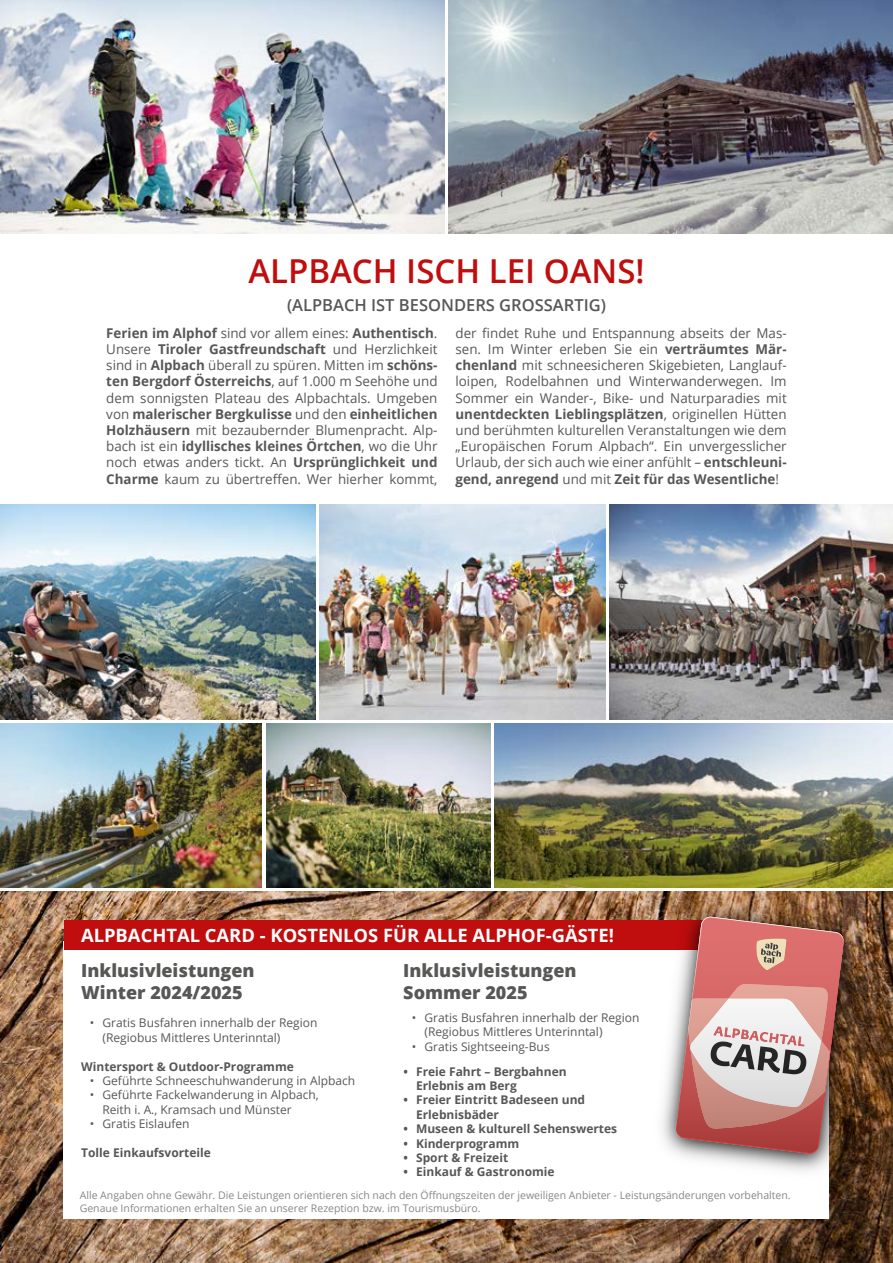
<style>
.page{position:relative;width:893px;height:1263px;background:#fff}
.page>*{position:absolute;margin:0;border:0;box-sizing:border-box;transform-origin:0 0}
.t1{font:600 33px "Open Sans";color:#c00d0e}
.t2{font:700 18.3px "Open Sans";color:#fff}
.t3{font:800 18px/21.6px "Open Sans";color:#575756}
.t4{font:600 16.5px "Open Sans";color:#575756}
.t5{font:13.5px/16.2px "Open Sans";color:#575756;text-align:justify}
.t6{font:12px/14.4px "Open Sans";color:#575756}
.t7{font:700 12px/14.4px "Open Sans";color:#575756}
.t8{font:10.5px/12.6px "Open Sans";color:#878787}
.s1{font-weight:700}
</style>
<div class="page">
<img style="left:0;top:891px;width:893px;height:372px">
<div style="left:64px;top:941px;width:765px;height:278px;background:#fff"></div>
<img style="left:0;top:0;width:444px;height:234px">
<img style="left:320px;top:505px;width:285px;height:214px">
<img style="left:0;top:505px;width:316px;height:214px">
<img style="left:610px;top:505px;width:283px;height:214px">
<img style="left:0;top:723px;width:262px;height:164px">
<img style="left:495px;top:723px;width:398px;height:164px">
<img style="left:266px;top:723px;width:224px;height:164px">
<div style="left:64px;top:920px;width:666px;height:30px;background:#c00d0e"></div>
<img style="left:651px;top:893px;width:220px;height:290px">
<svg style="left:676px;top:916px;width:168px;height:238px;background:#c38b85"></svg>
<img style="left:449px;top:0;width:444px;height:234px">
<h1 class="t1" style="left:248px;top:248px;width:398px">ALPBACH ISCH LEI OANS!</h1>
<p class="t4" style="left:287px;top:294px;width:320px">(ALPBACH IST BESONDERS GROSSARTIG)</p>
<p class="t5" style="left:106px;top:324px;width:333px"><span class="s1">Ferien im Alphof</span> sind vor allem eines: <span class="s1">Authentisch</span>.<br>Unsere <span class="s1">Tiroler Gastfreundschaft</span> und Herzlichkeit sind in <span class="s1">Alpbach</span> überall zu spüren. Mitten im <span class="s1">schöns&shy;ten Bergdorf Österreichs</span>, auf 1.000 m Seehöhe und dem sonnigsten Plateau des Alpbachtals. Umgeben von <span class="s1">malerischer Bergkulisse</span> und den <span class="s1">einheitlichen Holzhäusern</span> mit bezaubernder Blumenpracht. Alp&shy;bach ist ein <span class="s1">idyllisches kleines Örtchen</span>, wo die Uhr noch etwas anders tickt. An <span class="s1">Ursprünglichkeit und Charme</span> kaum zu übertreffen. Wer hierher kommt,</p>
<p class="t5" style="left:455px;top:324px;width:333px">der findet Ruhe und Entspannung abseits der Mas&shy;sen. Im Winter erleben Sie ein <span class="s1">verträumtes Mär&shy;chenland</span> mit schneesicheren Skigebieten, Langlauf&shy;loipen, Rodelbahnen und Winterwanderwegen. Im Sommer ein Wander-, Bike- und Naturparadies mit <span class="s1">unentdeckten Lieblingsplätzen</span>, originellen Hütten und berühmten kulturellen Veranstaltungen wie dem „Europäischen Forum Alpbach“. Ein unvergesslicher Urlaub, der sich auch wie einer anfühlt – <span class="s1">entschleuni&shy;gend, anregend</span> und mit <span class="s1">Zeit für das Wesentliche</span>!</p>
<h2 class="t2" style="left:81px;top:923px;width:535px">ALPBACHTAL CARD - KOSTENLOS FÜR ALLE ALPHOF-GÄSTE!</h2>
<h3 class="t3" style="left:81px;top:959px;width:175px">Inklusivleistungen<br>Winter 2024/2025</h3>
<p class="t6" style="left:102px;top:1015px;width:216px;text-indent:-13px">• Gratis Busfahren innerhalb der Region (Regiobus Mittleres Unterinntal)</p>
<p class="t7" style="left:81px;top:1059px;width:214px">Wintersport &amp; Outdoor-Programme</p>
<p class="t6" style="left:90px;top:1073px;width:267px">• Geführte Schneeschuhwanderung in Alpbach</p>
<p class="t6" style="left:102px;top:1087px;width:218px;text-indent:-13px">• Geführte Fackelwanderung in Alpbach,<br>Reith i. A., Kramsach und Münster</p>
<p class="t6" style="left:90px;top:1116px;width:101px">• Gratis Eislaufen</p>
<p class="t7" style="left:81px;top:1145px;width:131px">Tolle Einkaufsvorteile</p>
<h3 class="t3" style="left:403px;top:959px;width:175px">Inklusivleistungen<br>Sommer 2025</h3>
<p class="t6" style="left:425px;top:1010px;width:216px;text-indent:-13px">• Gratis Busfahren innerhalb der Region (Regiobus Mittleres Unterinntal)</p>
<p class="t6" style="left:412px;top:1039px;width:139px">• Gratis Sightseeing-Bus</p>
<p class="t7" style="left:416px;top:1064px;width:152px;text-indent:-13px">• Freie Fahrt – Bergbahnen<br>Erlebnis am Berg</p>
<p class="t7" style="left:416px;top:1092px;width:171px;text-indent:-13px">• Freier Eintritt Badeseen und<br>Erlebnisbäder</p>
<p class="t7" style="left:403px;top:1121px;width:215px">• Museen &amp; kulturell Sehenswertes</p>
<p class="t7" style="left:403px;top:1136px;width:117px">• Kinderprogramm</p>
<p class="t7" style="left:403px;top:1150px;width:106px">• Sport &amp; Freizeit</p>
<p class="t7" style="left:403px;top:1164px;width:153px">• Einkauf &amp; Gastronomie</p>
<p class="t8" style="left:80px;top:1189px;width:712px">Alle Angaben ohne Gewähr. Die Leistungen orientieren sich nach den Öffnungszeiten der jeweiligen Anbieter - Leistungsänderungen vorbehalten.<br>Genaue Informationen erhalten Sie an unserer Rezeption bzw. im Tourismusbüro.</p>
</div>
